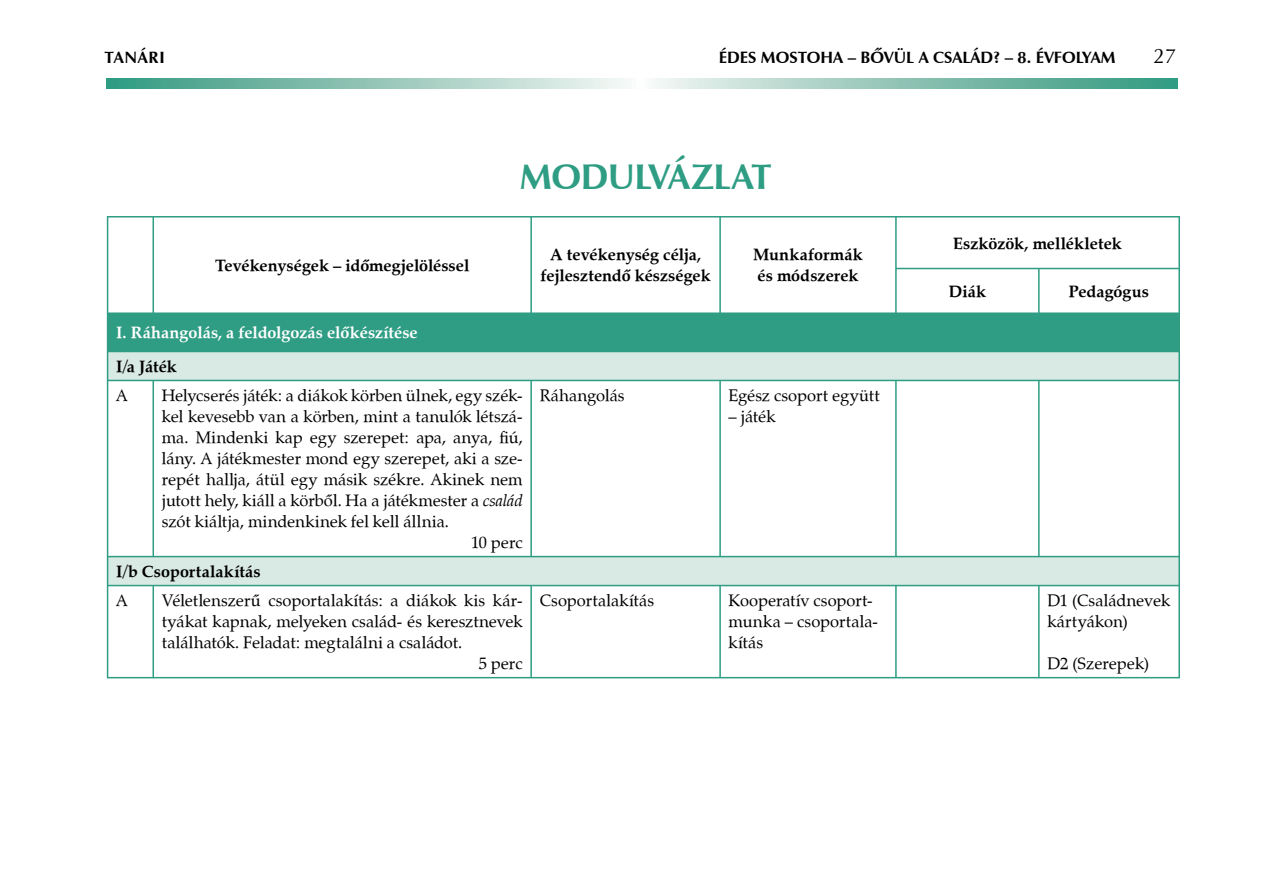
<style>
.page{position:relative;width:1263px;height:893px;background:#fff}
.page>*{position:absolute;margin:0;border:0;box-sizing:border-box;transform-origin:0 0}
.t1{font:700 36px "Zapf Humanist 601 PFL";letter-spacing:-.015em;color:#2e9d83}
.t2{font:21px "Zapf Humanist 601 PFL";color:#000}
.t3{font:16.5px/21px "Zapf Calligraphic 801 PFL";color:#000}
.t4{font:700 16.5px/21px "Zapf Calligraphic 801 PFL";color:#000;text-align:center}
.t5{font:700 16.5px "Zapf Humanist 601 PFL";color:#000}
.t6{font:700 16.5px "Zapf Calligraphic 801 PFL";color:#fff}
.s1{font-style:italic}
</style>
<div class="page">
<svg style="left:106px;top:78px;width:1072px;height:11px;background:#92c6b7"></svg>
<div style="left:108px;top:313px;width:1071px;height:38px;background:#2e9d83"></div>
<svg style="left:108px;top:352px;width:1070px;height:233px"></svg>
<hr style="left:107px;top:218px;width:1px;height:50px;background:#2e9d83">
<hr style="left:107px;top:268px;width:1px;height:44px;background:#2e9d83">
<hr style="left:107px;top:216px;width:613px;height:2px;background:#2e9d83">
<hr style="left:153px;top:218px;width:1px;height:50px;background:#2e9d83">
<hr style="left:530px;top:218px;width:2px;height:50px;background:#2e9d83">
<hr style="left:153px;top:268px;width:1px;height:44px;background:#2e9d83">
<hr style="left:530px;top:268px;width:2px;height:44px;background:#2e9d83">
<hr style="left:719px;top:218px;width:2px;height:50px;background:#2e9d83">
<hr style="left:719px;top:268px;width:2px;height:44px;background:#2e9d83">
<hr style="left:720px;top:216px;width:176px;height:2px;background:#2e9d83">
<hr style="left:895px;top:218px;width:2px;height:50px;background:#2e9d83">
<hr style="left:896px;top:216px;width:284px;height:2px;background:#2e9d83">
<hr style="left:1178px;top:218px;width:2px;height:50px;background:#2e9d83">
<hr style="left:895px;top:269px;width:2px;height:43px;background:#2e9d83">
<hr style="left:895px;top:268px;width:285px;height:1px;background:#2e9d83">
<hr style="left:1038px;top:269px;width:1px;height:43px;background:#2e9d83">
<hr style="left:1178px;top:269px;width:2px;height:43px;background:#2e9d83">
<hr style="left:107px;top:314px;width:1px;height:37px;background:#2e9d83">
<svg style="left:107px;top:352px;width:1px;height:28px"></svg>
<hr style="left:107px;top:312px;width:46px;height:2px;background:#2e9d83">
<hr style="left:107px;top:351px;width:1073px;height:1px;background:#2e9d83">
<hr style="left:153px;top:312px;width:1027px;height:2px;background:#2e9d83">
<hr style="left:1178px;top:314px;width:2px;height:37px;background:#2e9d83">
<hr style="left:1178px;top:352px;width:2px;height:28px;background:#2e9d83">
<hr style="left:107px;top:381px;width:1px;height:175px;background:#2e9d83">
<hr style="left:107px;top:380px;width:1073px;height:1px;background:#2e9d83">
<hr style="left:153px;top:381px;width:1px;height:175px;background:#2e9d83">
<hr style="left:530px;top:381px;width:2px;height:175px;background:#2e9d83">
<hr style="left:719px;top:381px;width:2px;height:175px;background:#2e9d83">
<hr style="left:895px;top:381px;width:2px;height:175px;background:#2e9d83">
<hr style="left:1038px;top:381px;width:1px;height:175px;background:#2e9d83">
<hr style="left:1178px;top:381px;width:2px;height:175px;background:#2e9d83">
<svg style="left:107px;top:557px;width:1px;height:28px"></svg>
<hr style="left:107px;top:556px;width:1073px;height:1px;background:#2e9d83">
<hr style="left:1178px;top:557px;width:2px;height:28px;background:#2e9d83">
<hr style="left:107px;top:586px;width:1px;height:91px;background:#2e9d83">
<hr style="left:107px;top:585px;width:1073px;height:1px;background:#2e9d83">
<hr style="left:153px;top:586px;width:1px;height:91px;background:#2e9d83">
<hr style="left:530px;top:586px;width:2px;height:91px;background:#2e9d83">
<hr style="left:719px;top:586px;width:2px;height:91px;background:#2e9d83">
<hr style="left:895px;top:586px;width:2px;height:91px;background:#2e9d83">
<hr style="left:1038px;top:586px;width:1px;height:91px;background:#2e9d83">
<hr style="left:1178px;top:586px;width:2px;height:91px;background:#2e9d83">
<hr style="left:107px;top:677px;width:1073px;height:1px;background:#2e9d83">
<p class="t5" style="left:105px;top:50px;width:62px">TANÁRI</p>
<p class="t5" style="left:719px;top:50px;width:398px">ÉDES MOSTOHA – BÕVÜL A CSALÁD? – 8. ÉVFOLYAM</p>
<p class="t2" style="left:1153px;top:47px;width:25px">27</p>
<h1 class="t1" style="left:520px;top:162px;width:254px">MODULVÁZLAT</h1>
<p class="t4" style="left:215px;top:257px;width:256px">Tevékenységek – időmegjelöléssel</p>
<p class="t4" style="left:540px;top:246px;width:172px">A tevékenység célja, fejlesztendő készségek</p>
<p class="t4" style="left:753px;top:246px;width:111px;text-align:left">Munkaformák és módszerek</p>
<p class="t6" style="left:116px;top:326px;width:303px">I. Ráhangolás, a feldolgozás előkészítése</p>
<p class="t4" style="left:116px;top:358px;width:62px">I/a Játék</p>
<p class="t3" style="left:116px;top:387px;width:13px">A</p>
<p class="t3" style="left:162px;top:387px;width:362px">Helycserés játék: a diákok körben ülnek, egy szék-</p>
<p class="t3" style="left:162px;top:408px;width:362px">kel kevesebb van a körben, mint a tanulók létszá-</p>
<p class="t3" style="left:162px;top:429px;width:362px">ma. Mindenki kap egy szerepet: apa, anya, fiú,</p>
<p class="t3" style="left:162px;top:450px;width:362px">lány. A játékmester mond egy szerepet, aki a sze-</p>
<p class="t3" style="left:162px;top:471px;width:362px">repét hallja, átül egy másik székre. Akinek nem</p>
<p class="t3" style="left:162px;top:492px;width:362px">jutott hely, kiáll a körből. Ha a játékmester a <span class="s1">család</span></p>
<p class="t3" style="left:162px;top:513px;width:289px">szót kiáltja, mindenkinek fel kell állnia.</p>
<p class="t3" style="left:471px;top:534px;width:53px">10 perc</p>
<p class="t3" style="left:540px;top:387px;width:86px">Ráhangolás</p>
<p class="t3" style="left:728px;top:387px;width:153px">Egész csoport együtt</p>
<p class="t3" style="left:729px;top:408px;width:48px">– játék</p>
<p class="t4" style="left:953px;top:234px;width:170px">Eszközök, mellékletek</p>
<p class="t4" style="left:949px;top:283px;width:39px">Diák</p>
<p class="t4" style="left:1069px;top:283px;width:82px">Pedagógus</p>
<p class="t4" style="left:116px;top:563px;width:146px">I/b Csoportalakítás</p>
<p class="t3" style="left:116px;top:592px;width:13px">A</p>
<p class="t3" style="left:162px;top:592px;width:362px">Véletlenszerű csoportalakítás: a diákok kis kár-</p>
<p class="t3" style="left:162px;top:613px;width:362px">tyákat kapnak, melyeken család- és keresztnevek</p>
<p class="t3" style="left:162px;top:634px;width:302px">találhatók. Feladat: megtalálni a családot.</p>
<p class="t3" style="left:479px;top:655px;width:45px">5 perc</p>
<p class="t3" style="left:540px;top:592px;width:116px">Csoportalakítás</p>
<p class="t3" style="left:729px;top:592px;width:151px">Kooperatív csoport&shy;munka – csoportala&shy;kítás</p>
<p class="t3" style="left:1047px;top:592px;width:124px">D1 (Családnevek kártyákon)</p>
<p class="t3" style="left:1047px;top:655px;width:103px">D2 (Szerepek)</p>
</div>
